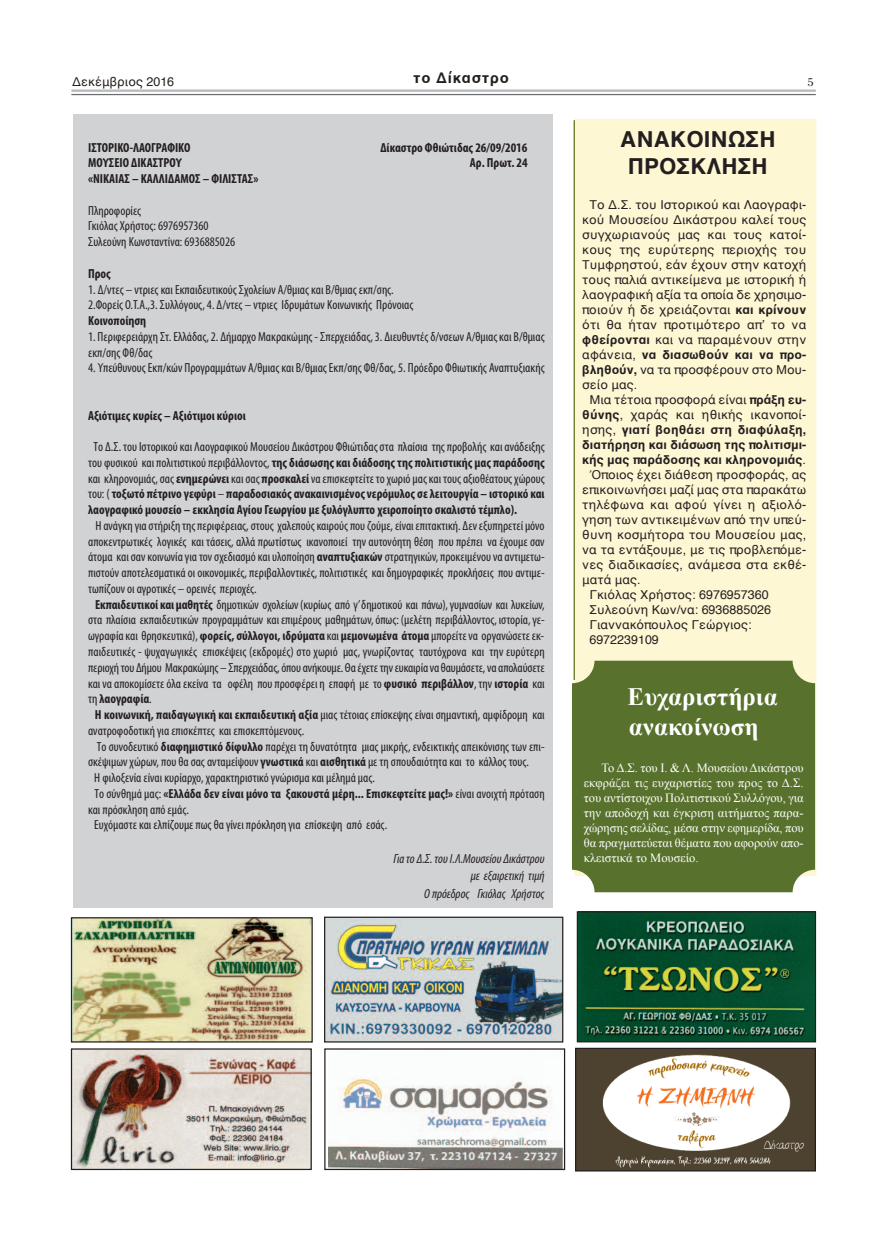
<style>
.page{position:relative;width:886px;height:1241px;background:#fff}
.page>*{position:absolute;margin:0;border:0;box-sizing:border-box;transform-origin:0 0}
.t1{font:700 25px/30px "Times New Roman";color:#fff}
.t2{font:700 22.5px/27px "Helvetica";color:#231f20;text-align:center}
.t3{font:700 15px "Helvetica";letter-spacing:.05em;color:#231f20}
.t4{font:condensed 13.12px/15.8px "Myriad Pro";color:#231f20}
.t5{font:700 condensed 13.12px/15.8px "Myriad Pro";color:#231f20;text-align:justify}
.t6{font:italic condensed 13.12px/17.5px "Myriad Pro";color:#231f20;text-align:right}
.t7{font:12.5px "Helvetica";color:#231f20}
.t8{font:12.5px/15px "Times New Roman";letter-spacing:-.005em;color:#fff;text-align:justify}
.t9{font:700 12.5px "Helvetica";color:#231f20}
.t10{font:12.5px "PF Bodoni Text Poly";color:#231f20}
.s1{font-weight:400}
.s2{font-weight:700}
</style>
<div class="page">
<div style="left:73px;top:114px;width:480px;height:793px;background:#d1d2d4"></div>
<hr style="left:71px;top:89px;width:745px;height:3px;background:#bcbdc0">
<hr style="left:71px;top:94px;width:745px;height:1px;background:#6c6d70">
<img style="left:579px;top:913px;width:235px;height:127px">
<div style="left:577px;top:911px;width:239px;height:131px;border:1px solid #231f20"></div>
<img style="left:326px;top:918px;width:235px;height:122px">
<div style="left:324px;top:916px;width:239px;height:126px;border:1px solid #231f20"></div>
<img style="left:73px;top:919px;width:238px;height:121px">
<div style="left:71px;top:917px;width:242px;height:125px;border:1px solid #231f20"></div>
<img style="left:73px;top:1050px;width:237px;height:117px">
<div style="left:71px;top:1048px;width:241px;height:121px;border:1px solid #231f20"></div>
<img style="left:328px;top:1076px;width:235px;height:91px">
<img style="left:577px;top:1049px;width:237px;height:120px">
<div style="left:575px;top:1047px;width:241px;height:124px;border:1px solid #231f20"></div>
<hr style="left:573px;top:120px;width:2px;height:559px;background:#58712c">
<div style="left:574px;top:119px;width:242px;height:756px;background:#fef7d4"></div>
<hr style="left:574px;top:120px;width:1px;height:559px;background:#75822e">
<div style="left:572px;top:660px;width:243px;height:232px;background:#58712c;border-radius:22px"></div>
<p class="t7" style="left:72px;top:76px;width:104px">Δεκέμβριος 2016</p>
<p class="t3" style="left:413px;top:72px;width:97px">το Δίκαστρο</p>
<p class="t10" style="left:807px;top:75px;width:8px">5</p>
<p class="t5" style="left:88px;top:140px;width:104px">ΙΣΤΟΡΙΚΟ-ΛΑΟΓΡΑΦΙΚΟ</p>
<p class="t5" style="left:380px;top:140px;width:149px">Δίκαστρο Φθιώτιδας 26/09/2016</p>
<p class="t5" style="left:88px;top:156px;width:95px">ΜΟΥΣΕΙΟ ΔΙΚΑΣΤΡΟΥ</p>
<p class="t5" style="left:470px;top:156px;width:59px">Αρ. Πρωτ. 24</p>
<p class="t5" style="left:88px;top:172px;width:172px">«ΝΙΚΑΙΑΣ – ΚΑΛΛΙΔΑΜΟΣ – ΦΙΛΙΣΤΑΣ»</p>
<p class="t4" style="left:88px;top:203px;width:148px">Πληροφορίες<br>Γκιόλας Χρήστος: 6976957360<br>Συλεούνη Κωνσταντίνα: 6936885026</p>
<p class="t5" style="left:88px;top:266px;width:24px">Προς</p>
<p class="t4" style="left:88px;top:282px;width:327px">1. Δ/ντες – ντριες και Εκπαιδευτικούς Σχολείων Α/θμιας και Β/θμιας εκπ/σης.<br>2.Φορείς Ο.Τ.Α.,3. Συλλόγους, 4. Δ/ντες – ντριες Ιδρυμάτων Κοινωνικής Πρόνοιας</p>
<p class="t5" style="left:88px;top:314px;width:60px">Κοινοποίηση</p>
<p class="t4" style="left:88px;top:329px;width:458px">1. Περιφερειάρχη Στ.Ελλάδας,2. ΔήμαρχοΜακρακώμης- Σπερχειάδας,3. Διευθυντέςδ/νσεων Α/θμιαςκαι Β/θμιας εκπ/σης Φθ/δας</p>
<p class="t4" style="left:88px;top:361px;width:458px">4. ΥπεύθυνουςΕκπ/κών Προγραμμάτων Α/θμιαςκαι Β/θμιαςΕκπ/σης Φθ/δας,5. Πρόεδρο Φθιωτικής Αναπτυξιακής</p>
<p class="t5" style="left:88px;top:408px;width:159px">Αξιότιμες κυρίες – Αξιότιμοι κύριοι</p>
<p class="t5" style="left:88px;top:440px;width:458px;text-indent:5px"><span class="s1">Το Δ.Σ.τουΙστορικούκαι ΛαογραφικούΜουσείου Δικάστρου Φθιώτιδαςστα πλαίσια της προβολής καιανάδειξης του φυσικού και πολιτιστικού περιβάλλοντος,</span> της διάσωσης και διάδοσης της πολιτιστικής μας παράδοσης <span class="s1">και κληρονομιάς,σας</span>ενημερώνει<span class="s1">καισας</span> προσκαλεί<span class="s1">ναεπισκεφτείτετοχωριόμαςκαιτουςαξιοθέατουςχώρους του: (</span>τοξωτό πέτρινο γεφύρι <span class="s1">–</span> παραδοσιακός ανακαινισμένοςνερόμυλος σελειτουργία – ιστορικό και λαογραφικό μουσείο – εκκλησία Αγίου Γεωργίου με ξυλόγλυπτο χειροποίητο σκαλιστό τέμπλο).</p>
<p class="t4" style="left:95px;top:518px;width:451px">Η ανάγκη γιαστήριξη της περιφέρειας,στους χαλεπούςκαιρούς πουζούμε,είναιεπιτακτική. Δενεξυπηρετείμόνο</p>
<p class="t4" style="left:88px;top:534px;width:458px">αποκεντρωτικές λογικές και τάσεις, αλλά πρωτίστως ικανοποιεί την αυτονόητη θέση που πρέπει να έχουμε σαν</p>
<p class="t4" style="left:88px;top:550px;width:458px">άτομα καισανκοινωνίαγιατονσχεδιασμόκαιυλοποίηση <span class="s2">αναπτυξιακών</span>στρατηγικών, προκειμένουνααντιμετω-</p>
<p class="t4" style="left:88px;top:566px;width:458px">πιστούν αποτελεσματικά οι οικονομικές, περιβαλλοντικές, πολιτιστικές και δημογραφικές προκλήσεις που αντιμε-</p>
<p class="t4" style="left:88px;top:581px;width:170px">τωπίζουν οι αγροτικές – ορεινές περιοχές.</p>
<p class="t4" style="left:95px;top:597px;width:451px"><span class="s2">Εκπαιδευτικοί και μαθητές</span> δημοτικών σχολείων(κυρίως από γ’δημοτικού και πάνω),γυμνασίων και λυκείων,</p>
<p class="t4" style="left:88px;top:613px;width:458px">στα πλαίσια εκπαιδευτικών προγραμμάτων καιεπιμέρους μαθημάτων,όπως: (μελέτη περιβάλλοντος, ιστορία,γε-</p>
<p class="t4" style="left:88px;top:629px;width:458px">ωγραφίακαι θρησκευτικά),<span class="s2">φορείς, σύλλογοι, ιδρύματα</span> και <span class="s2">μεμονωμένα άτομα</span> μπορείτενα οργανώσετεεκ-</p>
<p class="t4" style="left:88px;top:644px;width:458px">παιδευτικές - ψυχαγωγικές επισκέψεις (εκδρομές) στο χωριό μας, γνωρίζοντας ταυτόχρονα και την ευρύτερη</p>
<p class="t4" style="left:88px;top:660px;width:458px">περιοχή του Δήμου Μακρακώμης–Σπερχειάδας,όπουανήκουμε. Θαέχετετηνευκαιρίαναθαυμάσετε,νααπολαύσετε</p>
<p class="t4" style="left:88px;top:676px;width:458px">καινααποκομίσετεόλαεκείνα τα οφέλη που προσφέρει η επαφή με το <span class="s2">φυσικό περιβάλλον</span>, την<span class="s2">ιστορία</span> και</p>
<p class="t5" style="left:88px;top:692px;width:65px"><span class="s1">τη</span> λαογραφία<span class="s1">.</span></p>
<p class="t4" style="left:95px;top:707px;width:451px"><span class="s2">Η κοινωνική, παιδαγωγική και εκπαιδευτική αξία</span> μιας τέτοιας επίσκεψης είναι σημαντική, αμφίδρομη και</p>
<p class="t4" style="left:88px;top:723px;width:218px">ανατροφοδοτική για επισκέπτες και επισκεπτόμενους.</p>
<p class="t4" style="left:97px;top:739px;width:449px">Το συνοδευτικό <span class="s2">διαφημιστικό δίφυλλο</span> παρέχει τη δυνατότητα μιας μικρής, ενδεικτικής απεικόνισης των επι-</p>
<p class="t4" style="left:88px;top:755px;width:442px">σκέψιμων χώρων, που θα σας ανταμείψουν <span class="s2">γνωστικά</span> και <span class="s2">αισθητικά</span> με τη σπουδαιότητα και το κάλλος τους.</p>
<p class="t4" style="left:94px;top:770px;width:282px">Η φιλοξενία είναι κυρίαρχο, χαρακτηριστικό γνώρισμα και μέλημά μας.</p>
<p class="t5" style="left:95px;top:786px;width:452px"><span class="s1">Το σύνθημά μας:</span> «Ελλάδα δεν είναι μόνο τα ξακουστά μέρη... Επισκεφτείτε μας!» <span class="s1">είναι ανοιχτή πρόταση</span></p>
<p class="t4" style="left:88px;top:802px;width:102px">και πρόσκληση από εμάς.</p>
<p class="t4" style="left:94px;top:818px;width:294px">Ευχόμαστε και ελπίζουμε πως θα γίνει πρόκληση για επίσκεψη από εσάς.</p>
<p class="t6" style="left:393px;top:850px;width:153px">Γιατο Δ.Σ. τουΙ.Λ.Μουσείου Δικάστρου με εξαιρετική τιμή<br>Ο πρόεδρος Γκιόλας Χρήστος</p>
<h2 class="t2" style="left:620px;top:127px;width:157px">ΑΝΑΚΟΙΝΩΣΗ<br>ΠΡΟΣΚΛΗΣΗ</h2>
<p class="t7" style="left:589px;top:199px;width:218px">Το Δ.Σ. του Ιστορικού και Λαογραφι-</p>
<p class="t7" style="left:582px;top:214px;width:226px">κού Μουσείου Δικάστρου καλεί τους</p>
<p class="t7" style="left:582px;top:229px;width:226px">συγχωριανούς μας και τους κατοί-</p>
<p class="t7" style="left:582px;top:244px;width:226px">κους της ευρύτερης περιοχής του</p>
<p class="t7" style="left:582px;top:259px;width:226px">Τυμφρηστού, εάν έχουν στην κατοχή</p>
<p class="t7" style="left:582px;top:274px;width:226px">τους παλιά αντικείμενα με ιστορική ή</p>
<p class="t7" style="left:582px;top:289px;width:226px">λαογραφική αξία τα οποία δε χρησιμο-</p>
<p class="t7" style="left:582px;top:304px;width:226px">ποιούν ή δε χρειάζονται <span class="s2">και κρίνουν</span></p>
<p class="t7" style="left:582px;top:319px;width:226px">ότι θα ήταν προτιμότερο απ’ το να</p>
<p class="t7" style="left:582px;top:334px;width:226px"><span class="s2">φθείρονται</span> και να παραμένουν στην</p>
<p class="t9" style="left:582px;top:349px;width:226px"><span class="s1">αφάνεια,</span> να διασωθούν και να προ-</p>
<p class="t7" style="left:582px;top:364px;width:226px"><span class="s2">βληθούν,</span> να τα προσφέρουν στο Μου-</p>
<p class="t7" style="left:582px;top:379px;width:56px">σείο μας.</p>
<p class="t7" style="left:589px;top:394px;width:218px">Μια τέτοια προσφορά είναι <span class="s2">πράξη ευ-</span></p>
<p class="t7" style="left:582px;top:409px;width:226px"><span class="s2">θύνης</span>, χαράς και ηθικής ικανοποί-</p>
<p class="t9" style="left:582px;top:424px;width:226px"><span class="s1">ησης,</span> γιατί βοηθάει στη διαφύλαξη,</p>
<p class="t9" style="left:582px;top:439px;width:226px">διατήρηση και διάσωση της πολιτισμι-</p>
<p class="t9" style="left:582px;top:454px;width:225px">κής μας παράδοσης και κληρονομιάς<span class="s1">.</span></p>
<p class="t7" style="left:589px;top:469px;width:218px">Όποιος έχει διάθεση προσφοράς, ας</p>
<p class="t7" style="left:582px;top:484px;width:226px">επικοινωνήσει μαζί μας στα παρακάτω</p>
<p class="t7" style="left:582px;top:499px;width:226px">τηλέφωνα και αφού γίνει η αξιολό-</p>
<p class="t7" style="left:582px;top:514px;width:226px">γηση των αντικειμένων από την υπεύ-</p>
<p class="t7" style="left:582px;top:529px;width:226px">θυνη κοσμήτορα του Μουσείου μας,</p>
<p class="t7" style="left:582px;top:544px;width:226px">να τα εντάξουμε, με τις προβλεπόμε-</p>
<p class="t7" style="left:582px;top:559px;width:226px">νες διαδικασίες, ανάμεσα στα εκθέ-</p>
<p class="t7" style="left:582px;top:574px;width:60px">ματά μας.</p>
<p class="t7" style="left:589px;top:589px;width:181px">Γκιόλας Χρήστος: 6976957360</p>
<p class="t7" style="left:589px;top:604px;width:183px">Συλεούνη Κων/να: 6936885026</p>
<p class="t7" style="left:589px;top:619px;width:164px">Γιαννακόπουλος Γεώργιος:</p>
<p class="t7" style="left:589px;top:634px;width:71px">6972239109</p>
<h1 class="t1" style="left:628px;top:681px;width:151px">Ευχαριστήρια ανακοίνωση</h1>
<p class="t8" style="left:584px;top:760px;width:221px;text-indent:18px">Το Δ.Σ. του Ι. &amp; Λ. Μουσείου Δικάστρου εκφράζει τις ευχαριστίες του προς το Δ.Σ. του αντίστοιχου Πολιτιστικού Συλλόγου, για την αποδοχή και έγκριση αιτήματος παρα&shy;χώρησης σελίδας, μέσα στην εφημερίδα, που θα πραγματεύεται θέματα που αφορούν απο&shy;κλειστικά το Μουσείο.</p>
</div>
